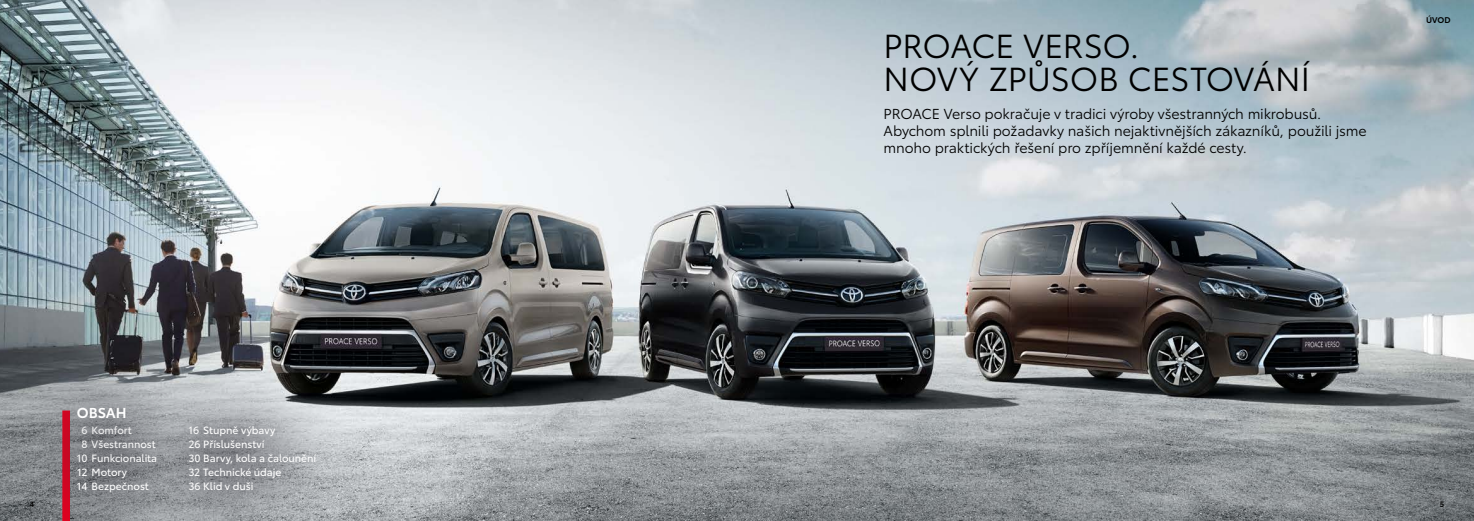
<style>
.page{position:relative;width:1474px;height:521px;background:#fff}
.page>*{position:absolute;margin:0;border:0;box-sizing:border-box;transform-origin:0 0}
.t1{font:32.81px/33.4px "Toyota Type";letter-spacing:-.005em;color:#000}
.t2{font:14.17px/16.7px "Toyota Type";letter-spacing:-.01em;color:#000}
.t3{font:600 14.17px "Toyota Type";letter-spacing:-.005em;color:#fff}
.t4{font:10.41px/13.9px "Toyota Type";letter-spacing:-.005em;color:#fff}
.t5{font:600 8.22px "Toyota Type";color:#000}
.t6{font:600 7.7px "Toyota Type";color:#000}
</style>
<div class="page">
<img style="left:0;top:0;width:1473px;height:521px">
<svg style="left:176px;top:373px;width:189px;height:148px;background:#a3a7aa"></svg>
<svg style="left:25px;top:374px;width:182px;height:147px;background:#908d91"></svg>
<svg style="left:28px;top:353px;width:148px;height:119px;background:#838185"></svg>
<p class="t3" style="left:77px;top:402px;width:51px">OBSAH</p>
<p class="t4" style="left:81px;top:423px;width:52px">6 Komfort</p>
<p class="t4" style="left:81px;top:437px;width:76px">8 Všestrannost</p>
<p class="t4" style="left:77px;top:451px;width:82px">10 Funkcionalita</p>
<p class="t4" style="left:77px;top:465px;width:51px">12 Motory</p>
<p class="t4" style="left:77px;top:479px;width:73px">14 Bezpečnost</p>
<p class="t4" style="left:188px;top:423px;width:129px">16 Stupně výbavy<br>26 Příslušenství<br>30 Barvy, kola a čalounění<br>32 Technické údaje<br>36 Klid v duši</p>
<h1 class="t1" style="left:883px;top:27px;width:428px">PROACE VERSO.<br>NOVÝ ZPŮSOB CESTOVÁNÍ</h1>
<p class="t2" style="left:883px;top:105px;width:484px">PROACE Verso pokračuje v tradici výroby všestranných mikrobusů.<br>Abychom splnili požadavky našich nejaktivnějších zákazníků, použili jsme mnoho praktických řešení pro zpříjemnění každé cesty.</p>
<p class="t5" style="left:1425px;top:14px;width:26px">ÚVOD</p>
<p class="t6" style="left:30px;top:498px;width:6px">4</p>
<p class="t6" style="left:1439px;top:498px;width:6px">5</p>
</div>
